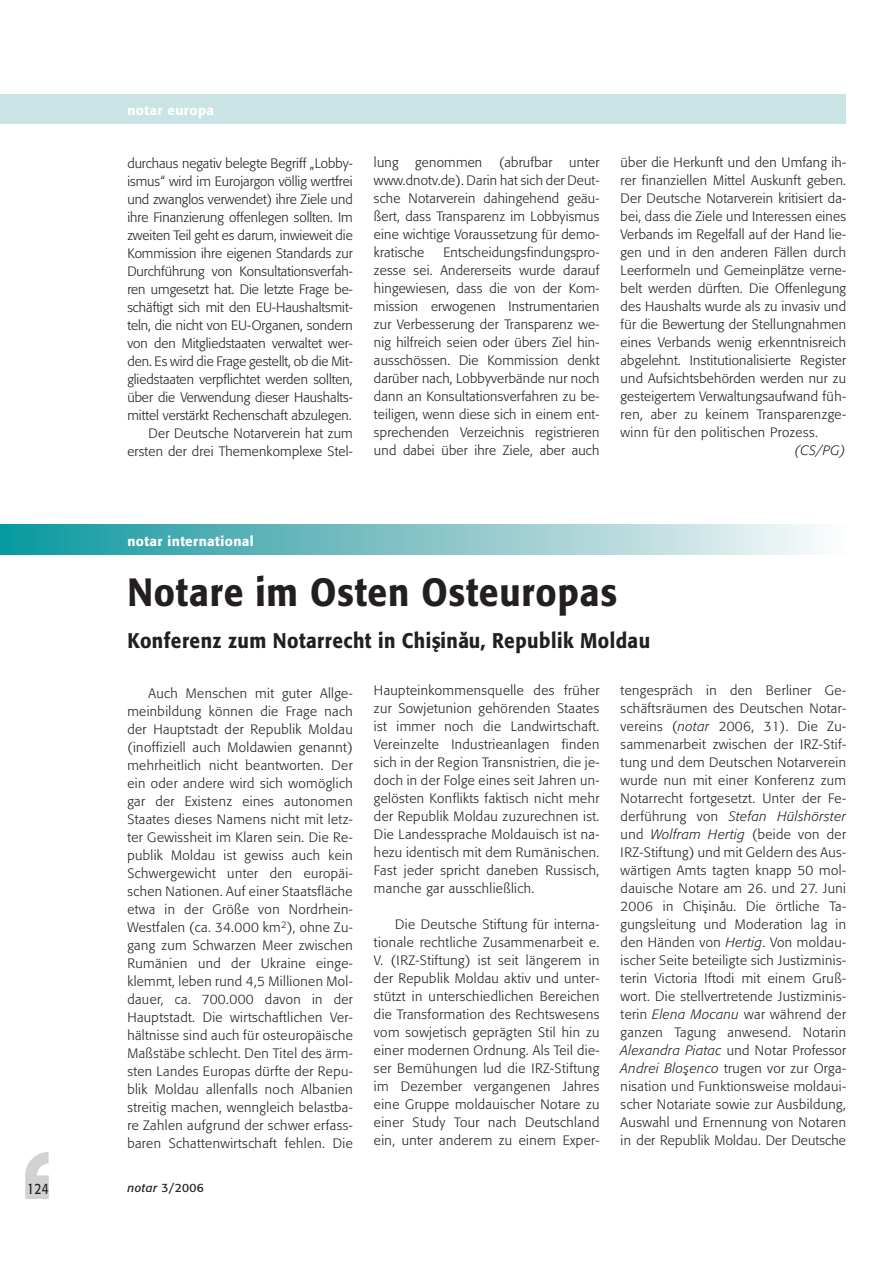
<style>
.page{position:relative;width:893px;height:1263px;background:#fff}
.page>*{position:absolute;margin:0;border:0;box-sizing:border-box;transform-origin:0 0}
.t1{font:500 39px "Formata";letter-spacing:.025em;color:#231f20;scale:.9 1}
.t2{font:500 21px "Formata";letter-spacing:.025em;color:#231f20;scale:.9 1}
.t3{font:15px "Formata";color:#231f20;scale:.8 1}
.t4{font:300 13.5px/18px "Formata";color:#231f20;text-align:justify}
.t5{font:500 13.5px "Formata";letter-spacing:.03em;color:#fff}
.t6{font:italic 300 13.5px "Formata";color:#231f20}
.t7{font:12px "Formata";color:#231f20}
.s1{font-style:italic}
.s2{font-weight:400;font-style:italic}
</style>
<div class="page">
<svg style="left:25px;top:1152px;width:24px;height:47px"></svg>
<div style="left:0;top:94px;width:846px;height:30px;background:#cae3e4"></div>
<div style="left:0;top:525px;width:846px;height:29px;background:linear-gradient(to right,#0e969d,#fcf7f8)"></div>
<p class="t5" style="left:127px;top:105px;width:88px">notar europa</p>
<p class="t4" style="left:127px;top:156px;width:227px;text-align:right">durchaus negativ belegte Begriff „Lobby&shy;ismus“ wird im Eurojargon völlig wertfrei und zwanglos verwendet) ihre Ziele und ihre Finanzierung offenlegen sollten. Im zweiten Teil geht es darum, inwieweit die Kommission ihre eigenen Standards zur Durchführung von Konsultationsverfah&shy;ren umgesetzt hat. Die letzte Frage be&shy;schäftigt sich mit den EU-Haushaltsmit&shy;teln, die nicht von EU-Organen, sondern von den Mitgliedstaaten verwaltet wer&shy;den. Es wird die Frage gestellt, ob die Mit&shy;gliedstaaten verpflichtet werden sollten, über die Verwendung dieser Haushalts&shy;mittel verstärkt Rechenschaft abzulegen.<br>Der Deutsche Notarverein hat zum ersten der drei Themenkomplexe Stel-</p>
<p class="t4" style="left:374px;top:154px;width:227px">lung genommen (abrufbar unter www.dnotv.de). Darin hat sich der Deut&shy;sche Notarverein dahingehend geäu&shy;ßert, dass Transparenz im Lobbyismus eine wichtige Voraussetzung für demo&shy;kratische</p>
<p class="t4" style="left:374px;top:244px;width:227px;text-indent:69px">Entscheidungsfindungspro&shy;zesse sei. Andererseits wurde darauf hingewiesen, dass die von der Kom&shy;mission erwogenen Instrumentarien zur Verbesserung der Transparenz we&shy;nig hilfreich seien oder übers Ziel hin&shy;ausschössen. Die Kommission denkt darüber nach, Lobbyverbände nur noch dann an Konsultationsverfahren zu be&shy;teiligen, wenn diese sich in einem ent&shy;sprechenden Verzeichnis registrieren und dabei über ihre Ziele, aber auch</p>
<p class="t4" style="left:621px;top:154px;width:227px">über die Herkunft und den Umfang ih&shy;rer finanziellen Mittel Auskunft geben.<br>Der Deutsche Notarverein kritisiert da&shy;bei, dass die Ziele und Interessen eines Verbands im Regelfall auf der Hand lie&shy;gen und in den anderen Fällen durch Leerformeln und Gemeinplätze verne&shy;belt werden dürften. Die Offenlegung des Haushalts wurde als zu invasiv und für die Bewertung der Stellungnahmen eines Verbands wenig erkenntnisreich abgelehnt. Institutionalisierte Register und Aufsichtsbehörden werden nur zu gesteigertem Verwaltungsaufwand füh&shy;ren, aber zu keinem Transparenzge&shy;winn für den politischen Prozess.</p>
<p class="t6" style="left:795px;top:444px;width:52px">(CS/PG)</p>
<p class="t5" style="left:127px;top:535px;width:128px">notar international</p>
<h1 class="t1" style="left:127px;top:574px;width:546px">Notare im Osten Osteuropas</h1>
<h2 class="t2" style="left:127px;top:631px;width:582px">Konferenz zum Notarrecht in Chis˛inaˇu, Republik Moldau</h2>
<p class="t4" style="left:127px;top:685px;width:227px;text-indent:21px">Auch Menschen mit guter Allge&shy;meinbildung können die Frage nach der Hauptstadt der Republik Moldau (inoffiziell auch Moldawien genannt) mehrheitlich nicht beantworten. Der ein oder andere wird sich womöglich gar der Existenz eines autonomen Staates dieses Namens nicht mit letz&shy;ter Gewissheit im Klaren sein. Die Re&shy;publik Moldau ist gewiss auch kein Schwergewicht unter den europäi&shy;schen Nationen. Auf einer Staatsfläche etwa in der Größe von Nordrhein-Westfalen (ca. 34.000 km<sup>2</sup>), ohne Zu&shy;gang zum Schwarzen Meer zwischen Rumänien und der Ukraine einge&shy;klemmt, leben rund 4,5 Millionen Mol&shy;dauer, ca. 700.000 davon in der Hauptstadt. Die wirtschaftlichen Ver&shy;hältnisse sind auch für osteuropäische Maßstäbe schlecht. Den Titel des ärm&shy;sten Landes Europas dürfte der Repu&shy;blik Moldau allenfalls noch Albanien streitig machen, wenngleich belastba&shy;re Zahlen aufgrund der schwer erfass&shy;baren Schattenwirtschaft fehlen. Die</p>
<p class="t4" style="left:374px;top:682px;width:227px">Haupteinkommensquelle des früher zur Sowjetunion gehörenden Staates ist immer noch die Landwirtschaft.<br>Vereinzelte Industrieanlagen finden sich in der Region Transnistrien, die je&shy;doch in der Folge eines seit Jahren un&shy;gelösten Konflikts faktisch nicht mehr der Republik Moldau zuzurechnen ist.<br>Die Landessprache Moldauisch ist na&shy;hezu identisch mit dem Rumänischen.<br>Fast jeder spricht daneben Russisch, manche gar ausschließlich.</p>
<p class="t4" style="left:374px;top:916px;width:227px;text-indent:21px">Die Deutsche Stiftung für interna&shy;tionale rechtliche Zusammenarbeit e.<br>V. (IRZ-Stiftung) ist seit längerem in der Republik Moldau aktiv und unter&shy;stützt in unterschiedlichen Bereichen die Transformation des Rechtswesens vom sowjetisch geprägten Stil hin zu einer modernen Ordnung. Als Teil die&shy;ser Bemühungen lud die IRZ-Stiftung im Dezember vergangenen Jahres eine Gruppe moldauischer Notare zu einer Study Tour nach Deutschland ein, unter anderem zu einem Exper-</p>
<p class="t3" style="left:27px;top:1182px;width:29px">124</p>
<p class="t7" style="left:127px;top:1183px;width:78px"><span class="s1">notar</span> 3/2006</p>
<p class="t4" style="left:621px;top:682px;width:227px">tengespräch in den Berliner Ge&shy;schäftsräumen des Deutschen Notar&shy;vereins (<span class="s1">notar</span> 2006, 31). Die Zu&shy;sammenarbeit zwischen der IRZ-Stif&shy;tung und dem Deutschen Notarverein wurde nun mit einer Konferenz zum Notarrecht fortgesetzt. Unter der Fe&shy;derführung von <span class="s1">Stefan Hülshörster </span>und <span class="s1">Wolfram Hertig</span> (beide von der IRZ-Stiftung) und mit Geldern des Aus&shy;wärtigen Amts tagten knapp 50 mol&shy;dauische Notare am 26. und 27. Juni 2006 in Chis˛inaˇu. Die örtliche Ta&shy;gungsleitung und Moderation lag in den Händen von <span class="s1">Hertig</span>. Von moldau&shy;ischer Seite beteiligte sich Justizminis&shy;terin Victoria Iftodi mit einem Gruß&shy;wort. Die stellvertretende Justizminis&shy;terin <span class="s1">Elena Mocanu</span> war während der ganzen Tagung anwesend. Notarin <span class="s1">Alexandra Piatac</span> und Notar Professor <span class="s1">Andrei Blos</span><span class="s2">˛</span><span class="s1">enco</span> trugen vor zur Orga&shy;nisation und Funktionsweise moldaui&shy;scher Notariate sowie zur Ausbildung, Auswahl und Ernennung von Notaren in der Republik Moldau. Der Deutsche</p>
</div>
